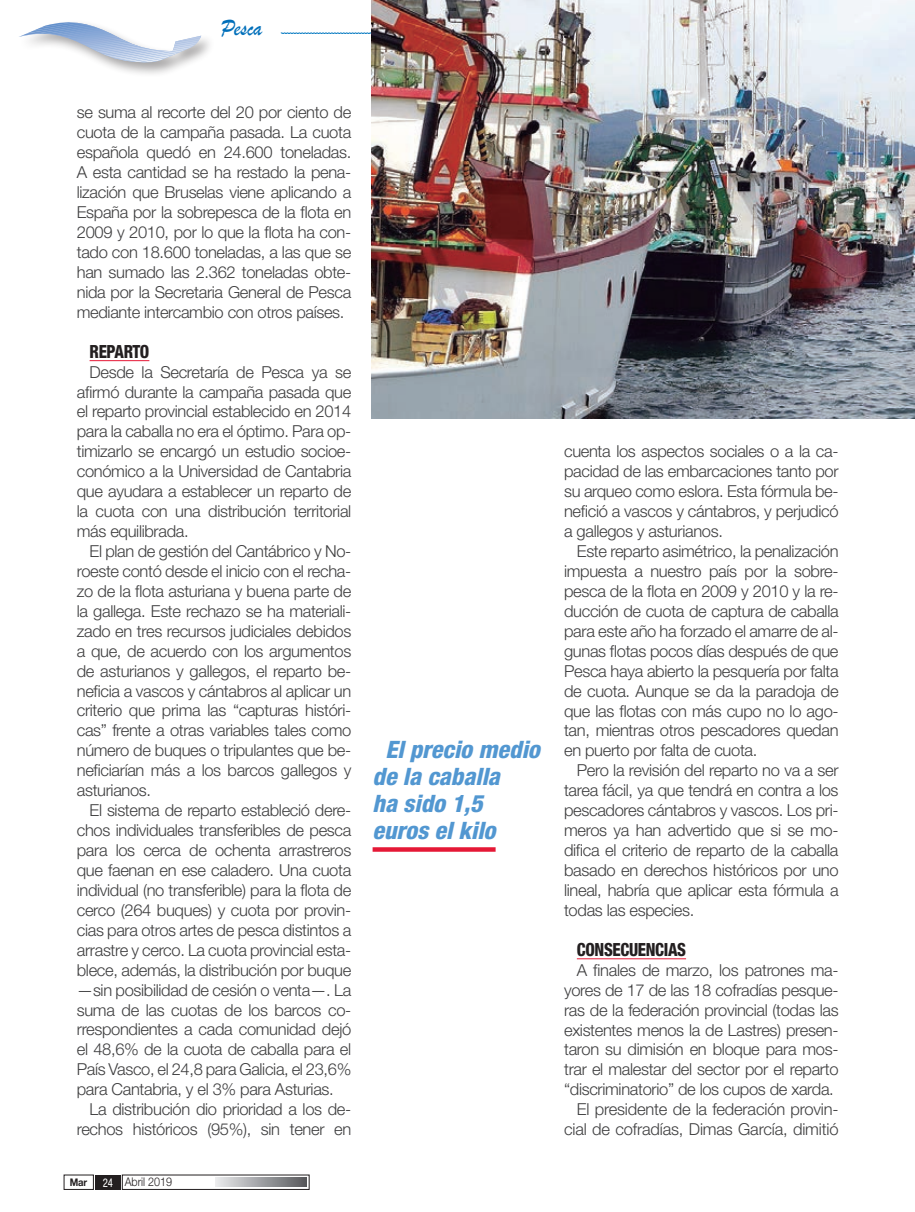
<style>
.page{position:relative;width:915px;height:1212px;background:#fff}
.page>*{position:absolute;margin:0;border:0;box-sizing:border-box;transform-origin:0 0}
.Texto{font:italic 800 condensed 24px/27px "Helvetica Neue LT Std";color:#5297d1}
.t1{font:24px "Brush Script";color:#006fba;scale:.9 1}
.Texto-2{font:800 condensed 18.15px "Helvetica Neue LT Std";letter-spacing:-.02em;color:#231f20;scale:.91 1}
.Texto-3{font:300 16.5px/20px "Helvetica Neue LT Std";letter-spacing:-.02em;color:#3e3e3f;text-align:justify}
.t2{font:300 12px "Helvetica Neue LT Std";color:#231f20;scale:.9 1}
.t3{font:700 10.5px "Helvetica Neue LT Std";color:#231f20;scale:.9 1}
.s1{font-weight:400;font-stretch:condensed;color:#fff}
</style>
<div class="page">
<svg style="left:280px;top:33px;width:91px;height:1px"></svg>
<div style="left:18px;top:19px;width:197px;height:58px;background:#231f20;opacity:.41"></div>
<svg style="left:18px;top:19px;width:183px;height:44px"></svg>
<svg style="left:216px;top:1178px;width:90px;height:8px"></svg>
<div style="left:95px;top:1175px;width:26px;height:14px;background:#231f20"></div>
<hr style="left:90px;top:360px;width:59px;height:1px;background:#e51836">
<div style="left:372px;top:847px;width:123px;height:5px;background:#e51836"></div>
<hr style="left:576px;top:958px;width:109px;height:1px;background:#e51836">
<img style="left:371px;top:0;width:543px;height:418px">
<h1 class="t1" style="left:221px;top:11px;width:47px">Pesca</h1>
<p class="Texto-3" style="left:77px;top:102px;width:276px">se suma al recorte del 20 por ciento de cuota de la campaña pasada. La cuota española quedó en 24.600 toneladas.<br>A esta cantidad se ha restado la pena&shy;lización que Bruselas viene aplicando a España por la sobrepesca de la flota en 2009 y 2010, por lo que la flota ha con&shy;tado con 18.600 toneladas, a las que se han sumado las 2.362 toneladas obte&shy;nida por la Secretaria General de Pesca mediante intercambio con otros países.</p>
<p class="Texto-2" style="left:90px;top:340px;width:67px">REPARTO</p>
<p class="Texto-3" style="left:77px;top:361px;width:276px;text-indent:13px">Desde la Secretaría de Pesca ya se afirmó durante la campaña pasada que el reparto provincial establecido en 2014 para la caballa no era el óptimo. Para op&shy;timizarlo se encargó un estudio socioe&shy;conómico a la Universidad de Cantabria que ayudara a establecer un reparto de la cuota con una distribución territorial más equilibrada.</p>
<p class="Texto-3" style="left:77px;top:541px;width:276px;text-indent:13px">El plan de gestión del Cantábrico y No&shy;roeste contó desde el inicio con el recha&shy;zo de la flota asturiana y buena parte de la gallega. Este rechazo se ha materiali&shy;zado en tres recursos judiciales debidos a que, de acuerdo con los argumentos de asturianos y gallegos, el reparto be&shy;neficia a vascos y cántabros al aplicar un criterio que prima las “capturas históri&shy;cas” frente a otras variables tales como número de buques o tripulantes que be&shy;neficiarían más a los barcos gallegos y asturianos.</p>
<p class="Texto-3" style="left:77px;top:800px;width:276px;text-indent:13px">El sistema de reparto estableció dere&shy;chos individuales transferibles de pesca para los cerca de ochenta arrastreros que faenan en ese caladero. Una cuota individual (no transferible) para la flota de cerco (264 buques) y cuota por provin&shy;cias para otros artes de pesca distintos a arrastre y cerco. La cuota provincial esta&shy;blece, además, la distribución por buque —sin posibilidad de cesión o venta—. La suma de las cuotas de los barcos co&shy;rrespondientes a cada comunidad dejó el 48,6% de la cuota de caballa para el País Vasco, el 24,8 para Galicia, el 23,6% para Cantabria, y el 3% para Asturias.</p>
<p class="Texto-3" style="left:77px;top:1099px;width:276px;text-align:right">La distribución dio prioridad a los de&shy;rechos históricos (95%), sin tener en</p>
<p class="t3" style="left:70px;top:1176px;width:21px">Mar</p>
<p class="t2" style="left:103px;top:1175px;width:79px"><span class="s1">24</span> Abril 2019</p>
<p class="Texto" style="left:372px;top:736px;width:169px;text-indent:13px">El precio medio de la caballa<br>ha sido 1,5 euros el kilo</p>
<p class="Texto-3" style="left:564px;top:441px;width:276px">cuenta los aspectos sociales o a la ca&shy;pacidad de las embarcaciones tanto por su arqueo como eslora. Esta fórmula be&shy;nefició a vascos y cántabros, y perjudicó a gallegos y asturianos.</p>
<p class="Texto-3" style="left:564px;top:541px;width:276px;text-indent:13px">Este reparto asimétrico, la penalización impuesta a nuestro país por la sobre&shy;pesca de la flota en 2009 y 2010 y la re&shy;ducción de cuota de captura de caballa para este año ha forzado el amarre de al&shy;gunas flotas pocos días después de que Pesca haya abierto la pesquería por falta de cuota. Aunque se da la paradoja de que las flotas con más cupo no lo ago&shy;tan, mientras otros pescadores quedan en puerto por falta de cuota.</p>
<p class="Texto-3" style="left:564px;top:760px;width:276px;text-indent:13px">Pero la revisión del reparto no va a ser tarea fácil, ya que tendrá en contra a los pescadores cántabros y vascos. Los pri&shy;meros ya han advertido que si se mo&shy;difica el criterio de reparto de la caballa basado en derechos históricos por uno lineal, habría que aplicar esta fórmula a todas las especies.</p>
<p class="Texto-2" style="left:576px;top:938px;width:121px">CONSECUENCIAS</p>
<p class="Texto-3" style="left:564px;top:959px;width:276px;text-indent:13px">A finales de marzo, los patrones ma&shy;yores de 17 de las 18 cofradías pesque&shy;ras de la federación provincial (todas las existentes menos la de Lastres) presen&shy;taron su dimisión en bloque para mos&shy;trar el malestar del sector por el reparto “discriminatorio” de los cupos de xarda.</p>
<p class="Texto-3" style="left:564px;top:1099px;width:276px;text-align:right">El presidente de la federación provin&shy;cial de cofradías, Dimas García, dimitió</p>
</div>
